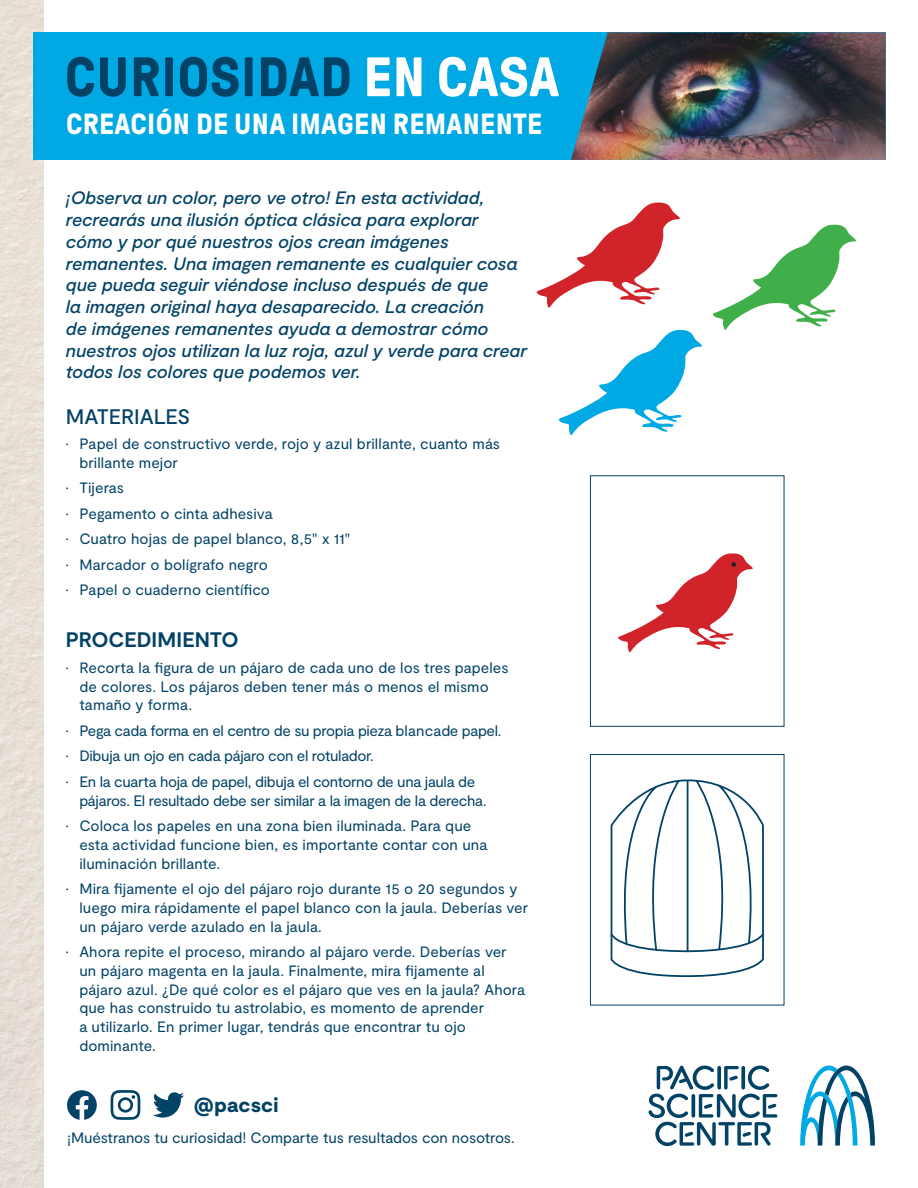
<style>
.page{position:relative;width:918px;height:1188px;background:#fff}
.page>*{position:absolute;margin:0;border:0;box-sizing:border-box;transform-origin:0 0}
.t1{font:700 55.5px "GT Pressura";letter-spacing:.01em;color:#024266}
.t2{font:700 29.1px "GT Pressura";letter-spacing:.01em;color:#fff}
.Heading1{font:700 21px "Moderat";letter-spacing:-.005em;color:#024266}
.Heading1-2{font:500 21px "Moderat";letter-spacing:-.005em;color:#024266}
.t3{font:900 20.4px "Moderat";letter-spacing:.01em;color:#024266}
.t4{font:italic 500 18px/21.8px "Moderat";letter-spacing:-.005em;color:#024266}
.t5{font:15px/18.8px "Moderat";color:#024266}
.t6{font:15px/18.8px "Moderat";letter-spacing:-.025em;color:#024266}
.s1{color:#fff}
</style>
<div class="page">
<img style="left:0;top:0;width:44px;height:1188px">
<div style="left:33px;top:32px;width:853px;height:128px;background:#00a8e4"></div>
<img style="left:571px;top:32px;width:315px;height:128px">
<svg style="left:800px;top:1066px;width:75px;height:80px"></svg>
<svg style="left:648px;top:1065px;width:129px;height:81px"></svg>
<svg style="left:153px;top:1092px;width:31px;height:26px"></svg>
<svg style="left:111px;top:1090px;width:29px;height:30px"></svg>
<svg style="left:67px;top:1090px;width:30px;height:30px"></svg>
<svg style="left:536px;top:202px;width:144px;height:106px"></svg>
<svg style="left:559px;top:330px;width:143px;height:106px"></svg>
<svg style="left:713px;top:224px;width:143px;height:106px"></svg>
<div style="left:590px;top:754px;width:194px;height:251px;border:1px solid #024266"></div>
<svg style="left:610px;top:779px;width:154px;height:199px"></svg>
<hr style="left:687px;top:780px;width:1px;height:172px;background:#024266">
<div style="left:590px;top:475px;width:194px;height:252px;border:1px solid #024266"></div>
<svg style="left:618px;top:553px;width:135px;height:100px"></svg>
<p class="t1" style="left:65px;top:47px;width:496px">CURIOSIDAD <span class="s1">EN CASA</span></p>
<h2 class="t2" style="left:66px;top:108px;width:478px">CREACIÓN DE UNA IMAGEN REMANENTE</h2>
<p class="t4" style="left:66px;top:188px;width:463px">¡Observa un color, pero ve otro! En esta actividad, recrearás una ilusión óptica clásica para explorar cómo y por qué nuestros ojos crean imágenes remanentes. Una imagen remanente es cualquier cosa que pueda seguir viéndose incluso después de que<br>la imagen original haya desaparecido. La creación<br>de imágenes remanentes ayuda a demostrar cómo nuestros ojos utilizan la luz roja, azul y verde para crear todos los colores que podemos ver.</p>
<p class="Heading1-2" style="left:66px;top:404px;width:126px">MATERIALES</p>
<p class="t5" style="left:79px;top:435px;width:422px;text-indent:-14px">• Papel de constructivo verde, rojo y azul brillante, cuanto más brillante mejor</p>
<p class="t5" style="left:66px;top:479px;width:60px">• Tijeras</p>
<p class="t5" style="left:66px;top:505px;width:208px">• Pegamento o cinta adhesiva</p>
<p class="t5" style="left:66px;top:530px;width:286px">• Cuatro hojas de papel blanco, 8,5" x 11"</p>
<p class="t5" style="left:66px;top:556px;width:203px">• Marcador o bolígrafo negro</p>
<p class="t5" style="left:66px;top:581px;width:206px">• Papel o cuaderno científico</p>
<p class="Heading1" style="left:66px;top:628px;width:174px">PROCEDIMIENTO</p>
<p class="t5" style="left:79px;top:659px;width:431px;text-indent:-14px">• Recorta la figura de un pájaro de cada uno de los tres papeles de colores. Los pájaros deben tener más o menos el mismo tamaño y forma.</p>
<p class="t6" style="left:66px;top:722px;width:437px">• Pega cada forma en el centro de su propia pieza blancade papel.</p>
<p class="t6" style="left:66px;top:747px;width:309px">• Dibuja un ojo en cada pájaro con el rotulador.</p>
<p class="t6" style="left:79px;top:773px;width:409px;text-indent:-14px">• En la cuarta hoja de papel, dibuja el contorno de una jaula de pájaros. El resultado debe ser similar a la imagen de la derecha.</p>
<p class="t5" style="left:79px;top:817px;width:410px;text-indent:-14px">• Coloca los papeles en una zona bien iluminada. Para que esta actividad funcione bien, es importante contar con una iluminación brillante.</p>
<p class="t5" style="left:79px;top:880px;width:450px;text-indent:-14px">• Mira fijamente el ojo del pájaro rojo durante 15 o 20 segundos y luego mira rápidamente el papel blanco con la jaula. Deberías ver un pájaro verde azulado en la jaula.</p>
<p class="t5" style="left:79px;top:943px;width:447px;text-indent:-14px">• Ahora repite el proceso, mirando al pájaro verde. Deberías ver un pájaro magenta en la jaula. Finalmente, mira fijamente al pájaro azul. ¿De qué color es el pájaro que ves en la jaula? Ahora que has construido tu astrolabio, es momento de aprender<br>a utilizarlo. En primer lugar, tendrás que encontrar tu ojo dominante.</p>
<p class="t3" style="left:194px;top:1093px;width:86px">@pacsci</p>
<p class="t5" style="left:67px;top:1129px;width:449px">¡Muéstranos tu curiosidad! Comparte tus resultados con nosotros.</p>
</div>
